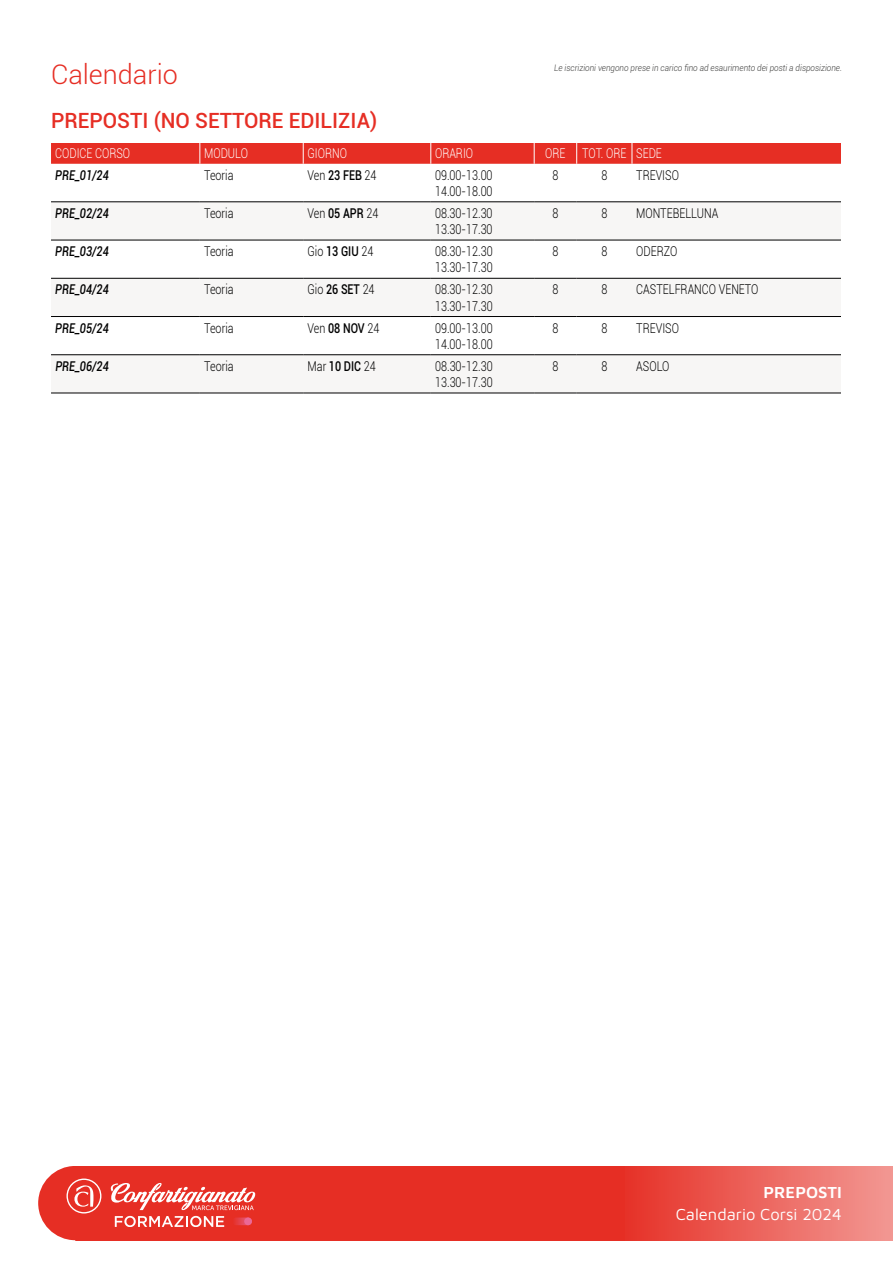
<style>
.page{position:relative;width:893px;height:1263px;background:#fff}
.page>*{position:absolute;margin:0;border:0;box-sizing:border-box;transform-origin:0 0}
.t1{font:300 27px "Roboto";color:#e62e24}
.t2{font:500 21px "Roboto";color:#e62e24}
.t3{font:16.5px "Maven Pro";color:#fff}
.t4{font:600 16.5px "Maven Pro";color:#fff}
.t5{font:300 13.5px/16.2px "Roboto";color:#000;scale:.8 1}
.t6{font:italic 500 13.5px "Roboto";color:#000;scale:.8 1}
.t7{font:300 13.5px "Roboto";color:#fff;scale:.8 1}
.t8{font:italic 300 9px "Roboto";color:#3c3c3b;scale:.9 1}
.s1{font-weight:500}
</style>
<div class="page">
<svg style="left:51px;top:239px;width:790px;height:154px;fill:#f7f6f5"></svg>
<div style="left:51px;top:143px;width:790px;height:21px;background:#e62e24"></div>
<hr style="left:51px;top:202px;width:149px;height:1px;background:#000">
<hr style="left:200px;top:202px;width:103px;height:1px;background:#000">
<hr style="left:303px;top:202px;width:128px;height:1px;background:#000">
<hr style="left:431px;top:202px;width:103px;height:1px;background:#000">
<hr style="left:534px;top:202px;width:43px;height:1px;background:#000">
<hr style="left:577px;top:202px;width:55px;height:1px;background:#000">
<hr style="left:632px;top:202px;width:213px;height:1px;background:#000">
<hr style="left:51px;top:240px;width:149px;height:1px;background:#000">
<hr style="left:200px;top:240px;width:103px;height:1px;background:#000">
<hr style="left:303px;top:240px;width:128px;height:1px;background:#000">
<hr style="left:431px;top:240px;width:103px;height:1px;background:#000">
<hr style="left:534px;top:240px;width:43px;height:1px;background:#000">
<hr style="left:577px;top:240px;width:55px;height:1px;background:#000">
<hr style="left:632px;top:240px;width:213px;height:1px;background:#000">
<hr style="left:51px;top:278px;width:149px;height:1px;background:#000">
<hr style="left:200px;top:278px;width:103px;height:1px;background:#000">
<hr style="left:303px;top:278px;width:128px;height:1px;background:#000">
<hr style="left:431px;top:278px;width:103px;height:1px;background:#000">
<hr style="left:534px;top:278px;width:43px;height:1px;background:#000">
<hr style="left:577px;top:278px;width:55px;height:1px;background:#000">
<hr style="left:632px;top:278px;width:213px;height:1px;background:#000">
<hr style="left:51px;top:316px;width:149px;height:1px;background:#000">
<hr style="left:200px;top:316px;width:103px;height:1px;background:#000">
<hr style="left:303px;top:316px;width:128px;height:1px;background:#000">
<hr style="left:431px;top:316px;width:103px;height:1px;background:#000">
<hr style="left:534px;top:316px;width:43px;height:1px;background:#000">
<hr style="left:577px;top:316px;width:55px;height:1px;background:#000">
<hr style="left:632px;top:316px;width:213px;height:1px;background:#000">
<hr style="left:51px;top:354px;width:149px;height:1px;background:#000">
<hr style="left:200px;top:354px;width:103px;height:1px;background:#000">
<hr style="left:303px;top:354px;width:128px;height:1px;background:#000">
<hr style="left:431px;top:354px;width:103px;height:1px;background:#000">
<hr style="left:534px;top:354px;width:43px;height:1px;background:#000">
<hr style="left:577px;top:354px;width:55px;height:1px;background:#000">
<hr style="left:632px;top:354px;width:213px;height:1px;background:#000">
<hr style="left:51px;top:393px;width:149px;height:1px;background:#000">
<hr style="left:200px;top:393px;width:103px;height:1px;background:#000">
<hr style="left:303px;top:393px;width:128px;height:1px;background:#000">
<hr style="left:431px;top:393px;width:103px;height:1px;background:#000">
<hr style="left:534px;top:393px;width:43px;height:1px;background:#000">
<hr style="left:577px;top:393px;width:55px;height:1px;background:#000">
<hr style="left:632px;top:393px;width:213px;height:1px;background:#000">
<div style="left:0;top:1166px;width:893px;height:74px;background:#e62e24"></div>
<svg style="left:625px;top:1166px;width:268px;height:75px;background:#ec645d"></svg>
<svg style="left:115px;top:1216px;width:109px;height:11px"></svg>
<svg style="left:0;top:1166px;width:101px;height:75px"></svg>
<svg style="left:110px;top:1183px;width:145px;height:27px"></svg>
<svg style="left:232px;top:1217px;width:20px;height:8px"></svg>
<div style="left:244px;top:1217px;width:8px;height:8px;background:#eb6897;border-radius:50%"></div>
<h1 class="t1" style="left:51px;top:56px;width:128px">Calendario</h1>
<h2 class="t2" style="left:51px;top:105px;width:328px">PREPOSTI (NO SETTORE EDILIZIA)</h2>
<p class="t8" style="left:554px;top:61px;width:321px">Le iscrizioni vengono prese in carico fino ad esaurimento dei posti a disposizione.</p>
<p class="t7" style="left:55px;top:144px;width:95px">CODICE CORSO</p>
<p class="t7" style="left:204px;top:144px;width:56px">MODULO</p>
<p class="t7" style="left:307px;top:144px;width:51px">GIORNO</p>
<p class="t7" style="left:435px;top:144px;width:49px">ORARIO</p>
<p class="t7" style="left:545px;top:144px;width:147px">ORE TOT. ORE SEDE</p>
<p class="t6" style="left:55px;top:165px;width:68px">PRE_01/24</p>
<p class="t5" style="left:204px;top:166px;width:38px">Teoria</p>
<p class="t5" style="left:307px;top:166px;width:88px">Ven <span class="s1">23 FEB</span> 24</p>
<p class="t5" style="left:435px;top:166px;width:73px">09.00-13.00<br>14.00-18.00</p>
<p class="t5" style="left:552px;top:166px;width:9px">8</p>
<p class="t5" style="left:601px;top:166px;width:9px">8</p>
<p class="t5" style="left:636px;top:166px;width:55px">TREVISO</p>
<p class="t6" style="left:55px;top:204px;width:68px">PRE_02/24</p>
<p class="t5" style="left:204px;top:205px;width:38px">Teoria</p>
<p class="t5" style="left:307px;top:205px;width:90px">Ven <span class="s1">05 APR</span> 24</p>
<p class="t5" style="left:435px;top:205px;width:73px">08.30-12.30<br>13.30-17.30</p>
<p class="t5" style="left:552px;top:205px;width:9px">8</p>
<p class="t5" style="left:601px;top:205px;width:9px">8</p>
<p class="t5" style="left:636px;top:205px;width:104px">MONTEBELLUNA</p>
<p class="t6" style="left:55px;top:242px;width:68px">PRE_03/24</p>
<p class="t5" style="left:204px;top:243px;width:38px">Teoria</p>
<p class="t5" style="left:307px;top:243px;width:84px">Gio <span class="s1">13 GIU</span> 24</p>
<p class="t5" style="left:435px;top:243px;width:73px">08.30-12.30<br>13.30-17.30</p>
<p class="t5" style="left:552px;top:243px;width:9px">8</p>
<p class="t5" style="left:601px;top:243px;width:9px">8</p>
<p class="t5" style="left:636px;top:243px;width:53px">ODERZO</p>
<p class="t6" style="left:55px;top:280px;width:68px">PRE_04/24</p>
<p class="t5" style="left:204px;top:281px;width:38px">Teoria</p>
<p class="t5" style="left:307px;top:281px;width:85px">Gio <span class="s1">26 SET</span> 24</p>
<p class="t5" style="left:435px;top:281px;width:73px">08.30-12.30<br>13.30-17.30</p>
<p class="t5" style="left:552px;top:281px;width:9px">8</p>
<p class="t5" style="left:601px;top:281px;width:9px">8</p>
<p class="t5" style="left:636px;top:281px;width:154px">CASTELFRANCO VENETO</p>
<p class="t6" style="left:55px;top:318px;width:68px">PRE_05/24</p>
<p class="t5" style="left:204px;top:319px;width:38px">Teoria</p>
<p class="t5" style="left:308px;top:319px;width:91px">Ven <span class="s1">08 NOV</span> 24</p>
<p class="t5" style="left:435px;top:319px;width:73px">09.00-13.00<br>14.00-18.00</p>
<p class="t5" style="left:552px;top:319px;width:9px">8</p>
<p class="t5" style="left:601px;top:319px;width:9px">8</p>
<p class="t5" style="left:636px;top:319px;width:55px">TREVISO</p>
<p class="t6" style="left:55px;top:356px;width:68px">PRE_06/24</p>
<p class="t5" style="left:204px;top:357px;width:38px">Teoria</p>
<p class="t5" style="left:308px;top:357px;width:87px">Mar <span class="s1">10 DIC</span> 24</p>
<p class="t5" style="left:435px;top:357px;width:73px">08.30-12.30<br>13.30-17.30</p>
<p class="t5" style="left:552px;top:357px;width:9px">8</p>
<p class="t5" style="left:601px;top:357px;width:9px">8</p>
<p class="t5" style="left:636px;top:357px;width:43px">ASOLO</p>
<p class="t4" style="left:763px;top:1181px;width:80px">PREPOSTI</p>
<p class="t3" style="left:676px;top:1203px;width:168px">Calendario Corsi 2024</p>
</div>
